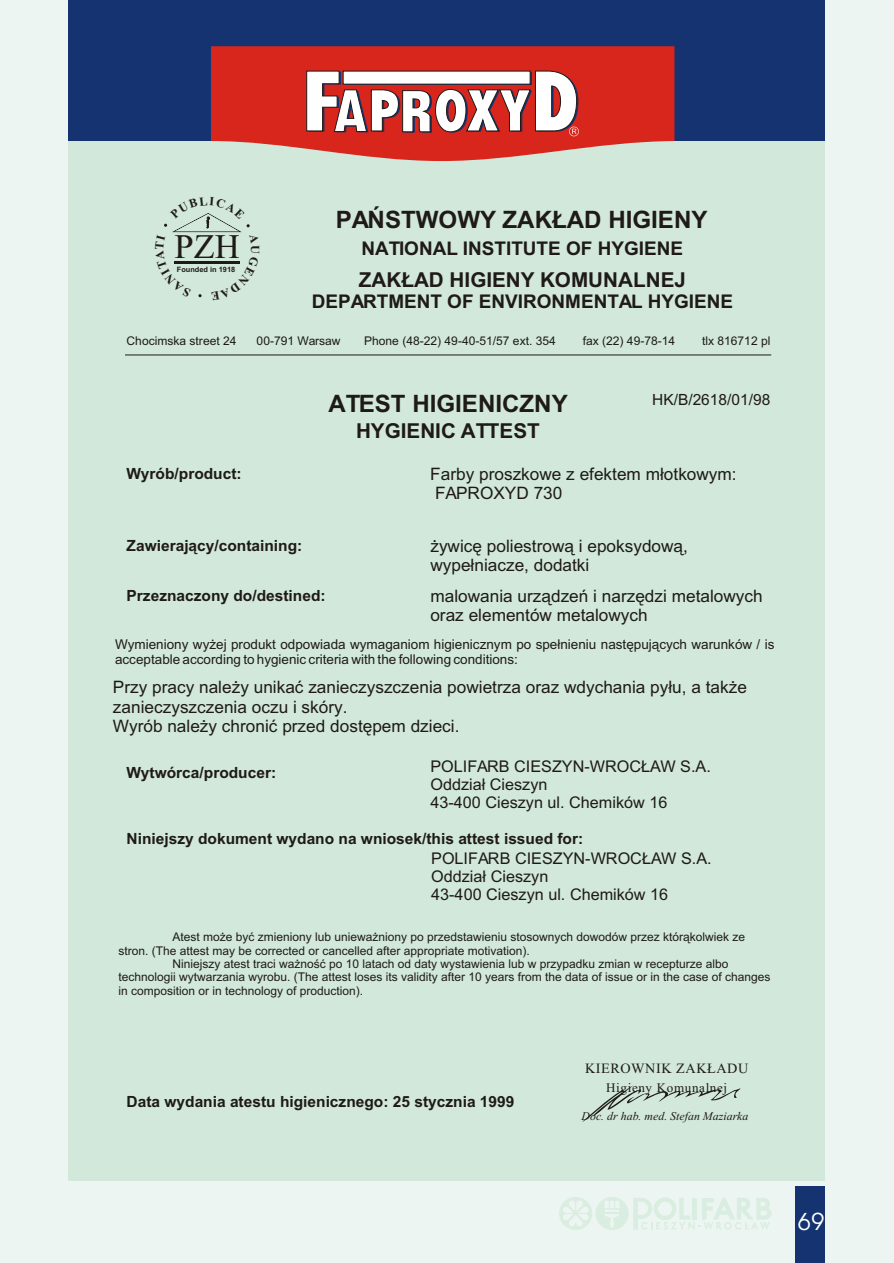
<style>
.page{position:relative;width:894px;height:1263px;background:#edf5f2}
.page>*{position:absolute;margin:0;border:0;box-sizing:border-box;transform-origin:0 0}
.t1{font:34.5px "Times New Roman CE";color:#1f1a17}
.t2{font:700 24px "Arial CE";color:#1f1a17}
.t3{font:700 24px "Avant Garde Bk BT";color:#fff}
.t4{font:700 20.55px "Arial CE";color:#1f1a17}
.t5{font:700 18.9px "Arial CE";color:#1f1a17}
.t6{font:17.1px/19.2px "Arial CE";color:#1f1a17}
.t7{font:16.05px/18px "Arial CE";color:#1f1a17}
.t8{font:700 15.45px "Arial CE";color:#1f1a17}
.t9{font:15.45px "Arial CE";color:#1f1a17}
.t10{font:14.25px "Times New Roman CE";letter-spacing:.04em;color:#1f1a17}
.t11{font:13.5px/15.1px "Arial CE";color:#1f1a17}
.t12{font:13.05px "Times New Roman CE";letter-spacing:.05em;color:#1f1a17}
.t13{font:700 12.3px "Times New Roman CE";color:#1f1a17}
.t14{font:12px "Arial CE";color:#1f1a17}
.t15{font:italic 11.85px "Times New Roman CE";color:#1f1a17}
.t16{font:700 7.35px "Arial CE";color:#1f1a17}
</style>
<div class="page">
<div style="left:795px;top:1186px;width:30px;height:77px;background:#143370"></div>
<div style="left:559px;top:1197px;width:33px;height:33px;background:#d9ede0;border-radius:50%"></div>
<div style="left:596px;top:1197px;width:33px;height:33px;background:#d9ede0;border-radius:50%"></div>
<svg style="left:562px;top:1201px;width:28px;height:25px"></svg>
<hr style="left:604px;top:1209px;width:16px;height:4px;background:#e3f0e9">
<svg style="left:605px;top:1214px;width:14px;height:15px"></svg>
<div style="left:604px;top:1200px;width:16px;height:9px;background:#edf5f2;border:1px solid #d9ede0"></div>
<svg style="left:609px;top:1200px;width:6px;height:9px"></svg>
<div style="left:615px;top:1200px;width:5px;height:9px;background:#edf5f2;border:1px solid #d9ede0"></div>
<svg style="left:633px;top:1197px;width:139px;height:33px"></svg>
<div style="left:68px;top:136px;width:757px;height:1045px;background:#d1e8db"></div>
<svg style="left:582px;top:1085px;width:159px;height:37px"></svg>
<hr style="left:125px;top:355px;width:646px;height:1px;background:#1f1a17">
<div style="left:68px;top:0;width:757px;height:141px;background:#143370"></div>
<svg style="left:211px;top:46px;width:463px;height:115px;background:#d63e34"></svg>
<svg style="left:306px;top:71px;width:273px;height:65px;background:#d19b9a"></svg>
<svg style="left:164px;top:213px;width:86px;height:85px"></svg>
<h1 class="t1" style="left:174px;top:234px;width:67px">PZH</h1>
<p class="t16" style="left:177px;top:267px;width:60px">Founded in 1918</p>
<p class="t13" style="left:259px;top:245px;width:10px;rotate:90deg">U</p>
<h2 class="t2" style="left:336px;top:210px;width:373px">PAÑSTWOWY ZAK£AD HIGIENY</h2>
<h3 class="t5" style="left:361px;top:241px;width:323px">NATIONAL INSTITUTE OF HYGIENE</h3>
<h3 class="t4" style="left:359px;top:272px;width:329px">ZAK£AD HIGIENY KOMUNALNEJ</h3>
<h3 class="t5" style="left:312px;top:295px;width:423px">DEPARTMENT OF ENVIRONMENTAL HYGIENE</h3>
<p class="t14" style="left:127px;top:336px;width:111px">Chocimska street 24</p>
<p class="t14" style="left:257px;top:336px;width:86px">00-791 Warsaw</p>
<p class="t14" style="left:364px;top:336px;width:193px">Phone (48-22) 49-40-51/57 ext. 354</p>
<p class="t14" style="left:583px;top:336px;width:94px">fax (22) 49-78-14</p>
<p class="t14" style="left:702px;top:336px;width:70px">tlx 816712 pl</p>
<h2 class="t2" style="left:328px;top:395px;width:241px">ATEST HIGIENICZNY</h2>
<h3 class="t4" style="left:356px;top:423px;width:185px">HYGIENIC ATTEST</h3>
<p class="t9" style="left:652px;top:393px;width:120px">HK/B/2618/01/98</p>
<p class="t8" style="left:127px;top:468px;width:117px">Wyrób/product:</p>
<h3 class="t6" style="left:430px;top:466px;width:308px">Farby proszkowe z efektem m³otkowym:<br>FAPROXYD 730</h3>
<p class="t8" style="left:127px;top:540px;width:177px">Zawieraj¹cy/containing:</p>
<h3 class="t6" style="left:430px;top:538px;width:259px">¿ywicê poliestrow¹ i epoksydow¹, wype³niacze, dodatki</h3>
<h3 class="t6" style="left:430px;top:588px;width:334px">malowania urz¹dzeñ i narzêdzi metalowych oraz elementów metalowych</h3>
<p class="t8" style="left:127px;top:590px;width:201px">Przeznaczony do/destined:</p>
<p class="t11" style="left:115px;top:638px;width:661px">Wymieniony wy¿ej produkt odpowiada wymaganiom higienicznym po spe³nieniu nastêpuj¹cych warunków / is acceptable according to hygienic criteria with the following conditions:</p>
<h3 class="t6" style="left:113px;top:679px;width:636px">Przy pracy nale¿y unikaæ zanieczyszczenia powietrza oraz wdychania py³u, a tak¿e zanieczyszczenia oczu i skóry.<br>Wyrób nale¿y chroniæ przed dostêpem dzieci.</h3>
<p class="t8" style="left:127px;top:766px;width:151px">Wytwórca/producer:</p>
<h3 class="t7" style="left:430px;top:759px;width:282px">POLIFARB CIESZYN-WROC£AW S.A.<br>Oddzia³ Cieszyn<br>43-400 Cieszyn ul. Chemików 16</h3>
<p class="t8" style="left:127px;top:833px;width:458px">Niniejszy dokument wydano na wniosek/this attest issued for:</p>
<h3 class="t7" style="left:431px;top:851px;width:282px">POLIFARB CIESZYN-WROC£AW S.A.<br>Oddzia³ Cieszyn<br>43-400 Cieszyn ul. Chemików 16</h3>
<p class="t14" style="left:172px;top:932px;width:574px">Atest mo¿e byæ zmieniony lub uniewa¿niony po przedstawieniu stosownych dowodów przez któr¹kolwiek ze</p>
<p class="t14" style="left:118px;top:946px;width:413px">stron. (The attest may be corrected or cancelled after appropriate motivation).</p>
<p class="t14" style="left:172px;top:959px;width:558px">Niniejszy atest traci wa¿noœæ po 10 latach od daty wystawienia lub w przypadku zmian w recepturze albo</p>
<p class="t14" style="left:118px;top:973px;width:654px">technologii wytwarzania wyrobu. (The attest loses its validity after 10 years from the data of issue or in the case of changes</p>
<p class="t14" style="left:118px;top:986px;width:246px">in composition or in technology of production).</p>
<p class="t8" style="left:127px;top:1096px;width:389px">Data wydania atestu higienicznego: 25 stycznia 1999</p>
<p class="t10" style="left:585px;top:1063px;width:165px">KIEROWNIK ZAK£ADU</p>
<p class="t12" style="left:606px;top:1083px;width:123px">Higieny Komunalnej</p>
<p class="t15" style="left:582px;top:1111px;width:169px">Doc. dr hab. med. Stefan Maziarka</p>
<h2 class="t3" style="left:797px;top:1212px;width:29px">69</h2>
</div>
